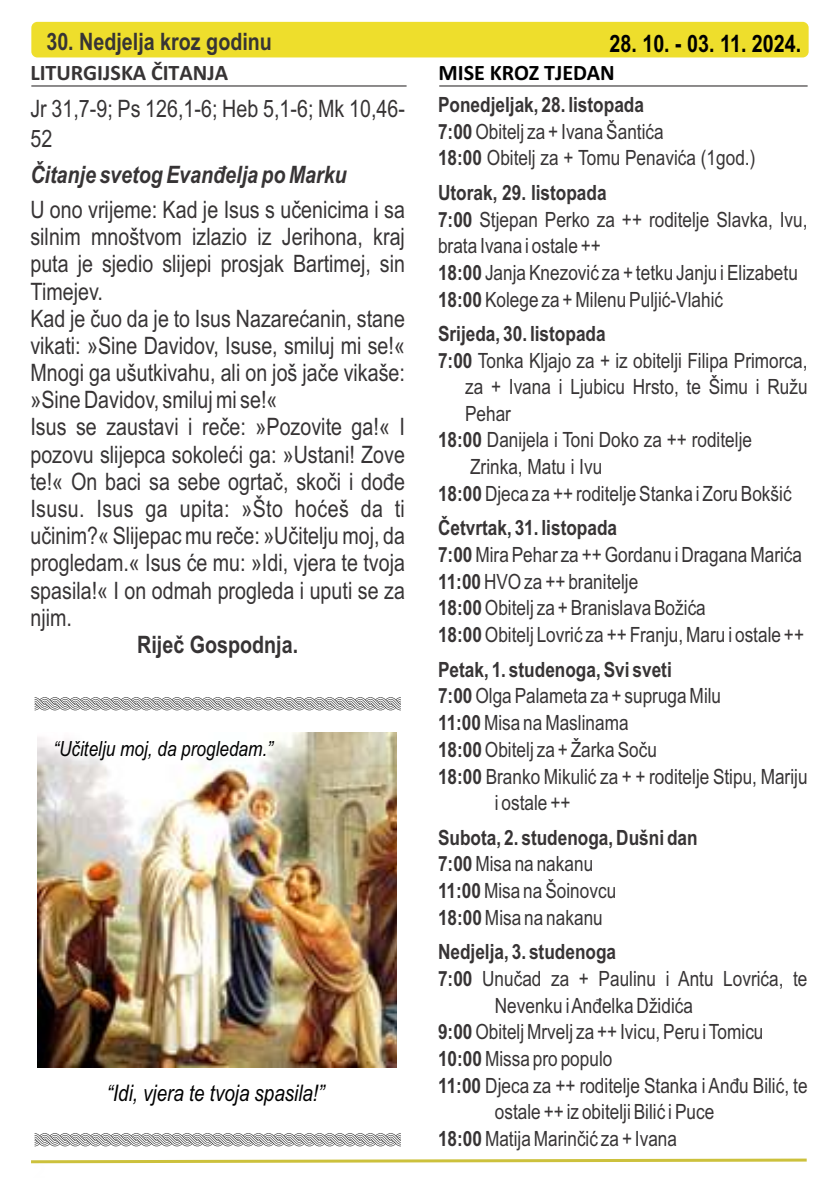
<style>
.page{position:relative;width:840px;height:1191px;background:#fff}
.page>*{position:absolute;margin:0;border:0;box-sizing:border-box;transform-origin:0 0}
.t1{font:24px/27.2px "Arial Narrow";color:#373435;text-align:justify}
.t2{font:700 24px "Arial Narrow";color:#373435}
.t3{font:italic 700 24px "Arial Narrow";color:#373435}
.t4{font:700 24px "Arial Narrow";color:#000}
.t5{font:italic 22.8px "Arial Narrow";color:#020202}
.t6{font:700 22px "Calibri";color:#373435}
.t7{font:700 22px "Calibri";color:#000}
.t8{font:21px/26.6px "Arial Narrow";color:#373435}
.t9{font:700 21px "Arial Narrow";color:#373435}
.t10{font:italic 21px "Arial Narrow";color:#020202}
.s1{font-weight:700}
</style>
<div class="page">
<svg style="left:35px;top:697px;width:365px;height:13px"></svg>
<svg style="left:35px;top:1133px;width:365px;height:13px"></svg>
<svg style="left:31px;top:1158px;width:776px;height:6px"></svg>
<div style="left:31px;top:22px;width:777px;height:35px;background:#eede2c;border-radius:6px"></div>
<hr style="left:31px;top:85px;width:375px;height:2px;background:#373435">
<hr style="left:439px;top:85px;width:368px;height:2px;background:#373435">
<img style="left:38px;top:732px;width:358px;height:335px">
<p class="t2" style="left:46px;top:32px;width:227px">30. Nedjelja kroz godinu</p>
<p class="t4" style="left:609px;top:34px;width:193px">28. 10. - 03. 11. 2024.</p>
<p class="t6" style="left:30px;top:64px;width:199px">LITURGIJSKA ČITANJA</p>
<p class="t7" style="left:438px;top:63px;width:178px">MISE KROZ TJEDAN</p>
<p class="t1" style="left:30px;top:96px;width:376px;line-height:29.6px">Jr 31,7-9; Ps 126,1-6; Heb 5,1-6; Mk 10,46-<br>52</p>
<p class="t3" style="left:30px;top:165px;width:318px">Čitanje svetog Evanđelja po Marku</p>
<p class="t1" style="left:30px;top:198px;width:376px">U ono vrijeme: Kad je Isus s učenicima i sa silnim mnoštvom izlazio iz Jerihona, kraj puta je sjedio slijepi prosjak Bartimej, sin Timejev.</p>
<p class="t1" style="left:30px;top:307px;width:376px">Kad je čuo da je to Isus Nazarećanin, stane vikati: »Sine Davidov, Isuse, smiluj mi se!« Mnogi ga ušutkivahu, ali on još jače vikaše: »Sine Davidov, smiluj mi se!«</p>
<p class="t1" style="left:30px;top:415px;width:376px">Isus se zaustavi i reče: »Pozovite ga!« I pozovu slijepca sokoleći ga: »Ustani! Zove te!« On baci sa sebe ogrtač, skoči i dođe Isusu. Isus ga upita: »Što hoćeš da ti učinim?« Slijepac mu reče: »Učitelju moj, da progledam.« Isus će mu: »Idi, vjera te tvoja spasila!« I on odmah progleda i uputi se za njim.</p>
<p class="t2" style="left:137px;top:635px;width:162px">Riječ Gospodnja.</p>
<p class="t10" style="left:53px;top:741px;width:221px">“Učitelju moj, da progledam.”</p>
<p class="t5" style="left:107px;top:1084px;width:219px">“Idi, vjera te tvoja spasila!”</p>
<p class="t9" style="left:438px;top:97px;width:207px">Ponedjeljak, 28. listopada</p>
<p class="t8" style="left:438px;top:120px;width:227px"><span class="s1">7:00</span> Obitelj za + Ivana Šantića</p>
<p class="t8" style="left:438px;top:143px;width:319px;line-height:34.6px"><span class="s1">18:00</span> Obitelj za + Tomu Penavića (1god.)<br><span class="s1">Utorak, 29. listopada</span></p>
<p class="t8" style="left:438px;top:208px;width:371px"><span class="s1">7:00</span> Stjepan Perko za ++ roditelje Slavka, Ivu, brata Ivana i ostale ++</p>
<p class="t8" style="left:438px;top:261px;width:361px"><span class="s1">18:00</span> Janja Knezović za + tetku Janju i Elizabetu</p>
<p class="t8" style="left:438px;top:288px;width:286px"><span class="s1">18:00</span> Kolege za + Milenu Puljić-Vlahić</p>
<p class="t9" style="left:438px;top:326px;width:169px">Srijeda, 30. listopada</p>
<p class="t8" style="left:438px;top:349px;width:371px"><span class="s1">7:00</span> Tonka Kljajo za + iz obitelji Filipa Primorca,</p>
<p class="t8" style="left:465px;top:375px;width:344px">za + Ivana i Ljubicu Hrsto, te Šimu i Ružu</p>
<p class="t8" style="left:465px;top:402px;width:47px">Pehar</p>
<p class="t8" style="left:470px;top:429px;width:283px;text-indent:-32px"><span class="s1">18:00</span> Danijela i Toni Doko za ++ roditelje<br>Zrinka, Matu i Ivu</p>
<p class="t8" style="left:438px;top:482px;width:355px"><span class="s1">18:00</span>Djeca za ++ roditelje Stanka i Zoru Bokšić</p>
<p class="t8" style="left:438px;top:516px;width:367px"><span class="s1">Četvrtak, 31. listopada<br>7:00</span>Mira Pehar za ++ Gordanu i Dragana Marića <span class="s1">11:00</span>HVO za ++ branitelje<br><span class="s1">18:00</span>Obitelj za + Branislava Božića <span class="s1">18:00</span>Obitelj Lovrić za ++ Franju, Maru i ostale ++</p>
<p class="t9" style="left:438px;top:661px;width:235px">Petak, 1. studenoga, Svi sveti</p>
<p class="t8" style="left:438px;top:711px;width:220px"><span class="s1">11:00</span>Misa na Maslinama<br><span class="s1">18:00</span> Obitelj za + Žarka Soču</p>
<p class="t8" style="left:438px;top:684px;width:284px"><span class="s1">7:00</span>Olga Palameta za + supruga Milu</p>
<p class="t8" style="left:494px;top:765px;width:314px;text-indent:-57px"><span class="s1">18:00</span> Branko Mikulić za + + roditelje Stipu, Mariju i ostale ++</p>
<p class="t9" style="left:438px;top:829px;width:261px">Subota, 2. studenoga, Dušni dan</p>
<p class="t8" style="left:438px;top:852px;width:180px"><span class="s1">7:00</span>Misa na nakanu<br><span class="s1">11:00</span> Misa na Šoinovcu<br><span class="s1">18:00</span>Misa na nakanu</p>
<p class="t9" style="left:438px;top:944px;width:180px">Nedjelja, 3. studenoga</p>
<p class="t8" style="left:438px;top:967px;width:371px"><span class="s1">7:00</span> Unučad za + Paulinu i Antu Lovrića, te</p>
<p class="t8" style="left:494px;top:993px;width:200px">Nevenku i Anđelka Džidića</p>
<p class="t8" style="left:438px;top:1020px;width:327px"><span class="s1">9:00</span> Obitelj Mrvelj za ++ Ivicu, Peru i Tomicu</p>
<p class="t8" style="left:438px;top:1047px;width:176px"><span class="s1">10:00</span>Missa pro populo</p>
<p class="t8" style="left:494px;top:1074px;width:314px;text-indent:-57px"><span class="s1">11:00</span> Djeca za ++ roditelje Stanka i Anđu Bilić, te ostale ++ iz obitelji Bilić i Puce</p>
<p class="t8" style="left:438px;top:1127px;width:240px"><span class="s1">18:00</span>Matija Marinčić za + Ivana</p>
</div>
